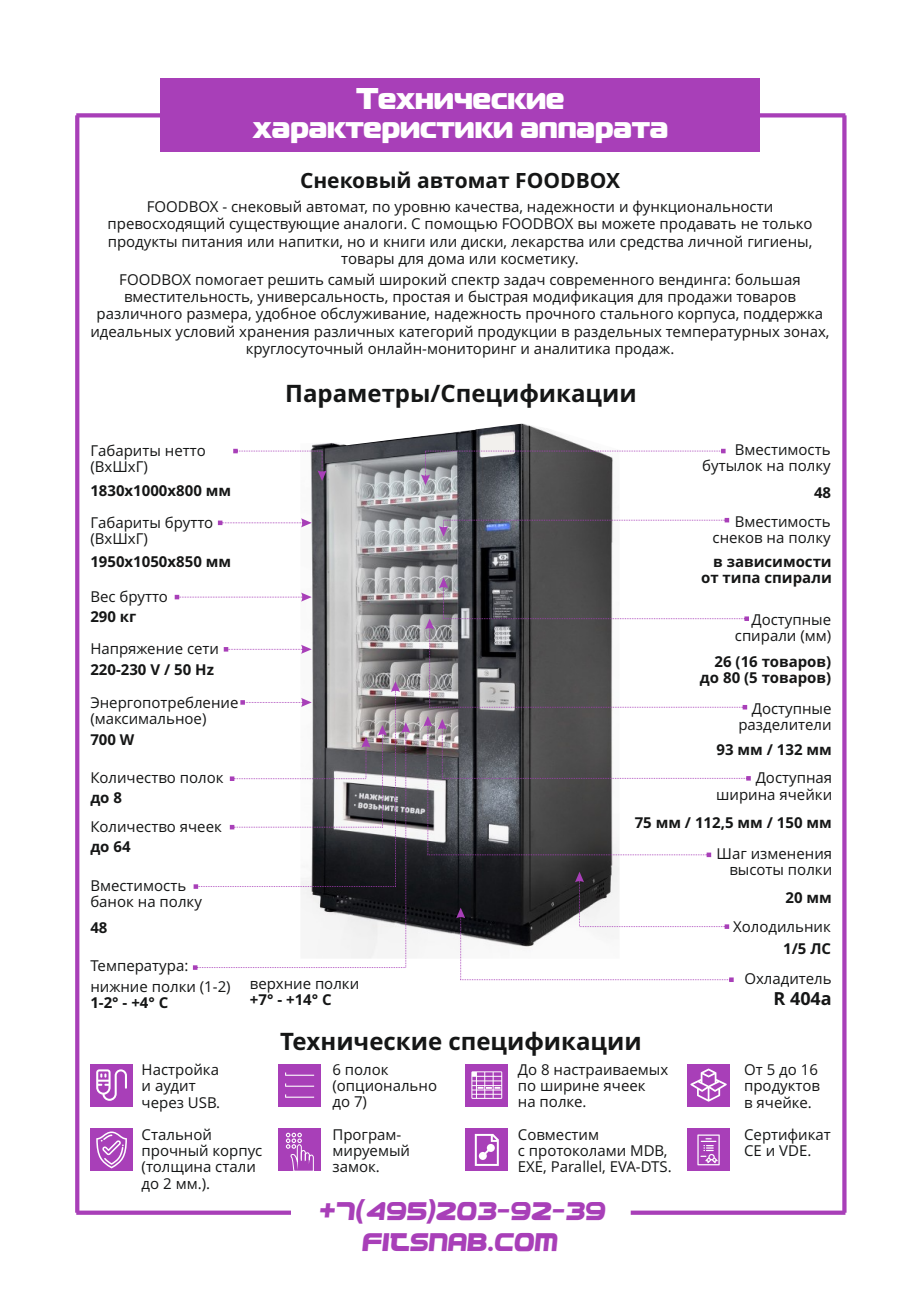
<style>
.page{position:relative;width:920px;height:1290px;background:#fff}
.page>*{position:absolute;margin:0;border:0;box-sizing:border-box;transform-origin:0 0}
.t1{font:30px/28.5px "Magistral Black C";letter-spacing:-.04em;color:#fff;text-align:center}
.t2{font:26.1px/31px "Pepsi Cyr Lat";letter-spacing:.04em;color:#a83fb8;text-align:center}
.t3{font:700 24px "Open Sans";color:#151616}
.t4{font:700 21px "Open Sans";color:#151616}
.t5{font:700 18px "Open Sans";color:#151616}
.t6{font:15px/16.2px "Open Sans";color:#151616}
.t7{font:700 15px/16.2px "Open Sans";color:#151616;text-align:right}
</style>
<div class="page">
<div style="left:160px;top:78px;width:600px;height:74px;background:#a83fb8"></div>
<img style="left:301px;top:423px;width:318px;height:522px">
<svg style="left:233px;top:449px;width:94px;height:32px"></svg>
<svg style="left:421px;top:435px;width:305px;height:50px"></svg>
<svg style="left:193px;top:722px;width:217px;height:248px"></svg>
<svg style="left:439px;top:518px;width:290px;height:19px"></svg>
<svg style="left:425px;top:578px;width:324px;height:131px"></svg>
<svg style="left:423px;top:716px;width:328px;height:141px"></svg>
<svg style="left:456px;top:872px;width:278px;height:110px"></svg>
<svg style="left:218px;top:518px;width:94px;height:9px"></svg>
<svg style="left:175px;top:592px;width:137px;height:10px"></svg>
<svg style="left:224px;top:645px;width:88px;height:9px"></svg>
<svg style="left:194px;top:681px;width:206px;height:208px"></svg>
<div style="left:90px;top:1064px;width:43px;height:42px;background:#a83fb8"></div>
<div style="left:278px;top:1064px;width:43px;height:42px;background:#a83fb8"></div>
<div style="left:466px;top:1064px;width:42px;height:42px;background:#a83fb8"></div>
<div style="left:687px;top:1064px;width:43px;height:42px;background:#a83fb8"></div>
<div style="left:90px;top:1129px;width:43px;height:42px;background:#a83fb8"></div>
<div style="left:278px;top:1129px;width:43px;height:42px;background:#a83fb8"></div>
<div style="left:466px;top:1129px;width:42px;height:42px;background:#a83fb8"></div>
<div style="left:687px;top:1129px;width:43px;height:42px;background:#a83fb8"></div>
<svg style="left:96px;top:1069px;width:31px;height:32px"></svg>
<svg style="left:96px;top:1131px;width:31px;height:37px"></svg>
<svg style="left:285px;top:1072px;width:29px;height:4px"></svg>
<svg style="left:285px;top:1083px;width:29px;height:4px"></svg>
<svg style="left:285px;top:1094px;width:29px;height:4px"></svg>
<svg style="left:286px;top:1133px;width:28px;height:38px"></svg>
<svg style="left:471px;top:1071px;width:31px;height:28px"></svg>
<svg style="left:697px;top:1134px;width:23px;height:31px"></svg>
<svg style="left:475px;top:1134px;width:24px;height:32px"></svg>
<svg style="left:690px;top:1068px;width:37px;height:34px"></svg>
<svg style="left:75px;top:115px;width:4px;height:1098px;background:#ab46ba"></svg>
<hr style="left:76px;top:113px;width:215px;height:4px;background:#a83fb8">
<div style="left:76px;top:1210px;width:215px;height:5px;background:#a83fb8"></div>
<svg style="left:842px;top:115px;width:4px;height:1098px;background:#ae4dbd"></svg>
<hr style="left:631px;top:113px;width:214px;height:4px;background:#a83fb8">
<div style="left:631px;top:1210px;width:214px;height:5px;background:#a83fb8"></div>
<h1 class="t1" style="left:253px;top:86px;width:418px">Технические характеристики аппарата</h1>
<h3 class="t4" style="left:300px;top:172px;width:322px">Снековый автомат FOODBOX</h3>
<p class="t6" style="left:108px;top:199px;width:706px;line-height:17.4px;text-align:center">FOODBOX - снековый автомат, по уровню качества, надежности и функциональности превосходящий существующие аналоги. С помощью FOODBOX вы можете продавать не только продукты питания или напитки, но и книги или диски, лекарства или средства личной гигиены, товары для дома или косметику.</p>
<p class="t6" style="left:90px;top:272px;width:741px;line-height:17.4px;text-align:center">FOODBOX помогает решить самый широкий спектр задач современного вендинга: большая вместительность, универсальность, простая и быстрая модификация для продажи товаров различного размера, удобное обслуживание, надежность прочного стального корпуса, поддержка идеальных условий хранения различных категорий продукции в раздельных температурных зонах, круглосуточный онлайн-мониторинг и аналитика продаж.</p>
<h3 class="t3" style="left:285px;top:384px;width:353px">Параметры/Спецификации</h3>
<p class="t6" style="left:90px;top:444px;width:117px">Габариты нетто (ВxШxГ)</p>
<p class="t7" style="left:90px;top:484px;width:142px">1830x1000x800 мм</p>
<p class="t6" style="left:90px;top:516px;width:125px">Габариты брутто (ВxШxГ)</p>
<p class="t7" style="left:90px;top:555px;width:142px">1950x1050x850 мм</p>
<p class="t6" style="left:90px;top:590px;width:79px">Вес брутто</p>
<p class="t6" style="left:90px;top:642px;width:130px">Напряжение сети</p>
<p class="t6" style="left:90px;top:696px;width:150px">Энергопотребление (максимальное)</p>
<p class="t7" style="left:90px;top:610px;width:48px">290 кг</p>
<p class="t7" style="left:90px;top:662px;width:125px">220-230 V / 50 Hz</p>
<p class="t7" style="left:90px;top:733px;width:46px">700 W</p>
<p class="t6" style="left:90px;top:771px;width:135px">Количество полок</p>
<p class="t6" style="left:90px;top:820px;width:133px">Количество ячеек</p>
<p class="t7" style="left:90px;top:791px;width:33px">до 8</p>
<p class="t7" style="left:90px;top:840px;width:42px">до 64</p>
<p class="t6" style="left:90px;top:879px;width:113px">Вместимость банок на полку</p>
<p class="t7" style="left:90px;top:920px;width:19px">48</p>
<p class="t6" style="left:90px;top:959px;width:100px">Температура:</p>
<p class="t6" style="left:90px;top:979px;width:142px">нижние полки (1-2)</p>
<p class="t7" style="left:90px;top:996px;width:80px">1-2° - +4° C</p>
<p class="t6" style="left:702px;top:443px;width:130px;text-align:right">Вместимость бутылок на полку</p>
<p class="t7" style="left:814px;top:485px;width:19px">48</p>
<p class="t6" style="left:713px;top:515px;width:120px;text-align:right">Вместимость снеков на полку</p>
<p class="t7" style="left:701px;top:555px;width:132px">в зависимости от типа спирали</p>
<p class="t6" style="left:735px;top:613px;width:98px;text-align:right">Доступные спирали (мм)</p>
<p class="t7" style="left:700px;top:655px;width:133px">26 (16 товаров) до 80 (5 товаров)</p>
<p class="t6" style="left:738px;top:702px;width:95px;text-align:right">Доступные разделители</p>
<p class="t6" style="left:716px;top:771px;width:117px;text-align:right">Доступная ширина ячейки</p>
<p class="t7" style="left:716px;top:743px;width:117px">93 мм / 132 мм</p>
<p class="t7" style="left:635px;top:816px;width:199px">75 мм / 112,5 мм / 150 мм</p>
<p class="t6" style="left:717px;top:847px;width:117px;text-align:right">Шаг изменения высоты полки</p>
<p class="t7" style="left:785px;top:890px;width:48px">20 мм</p>
<p class="t6" style="left:733px;top:920px;width:99px">Холодильник</p>
<p class="t6" style="left:250px;top:977px;width:111px">верхние полки</p>
<p class="t7" style="left:250px;top:993px;width:83px">+7° - +14° C</p>
<h3 class="t3" style="left:280px;top:1031px;width:363px">Технические спецификации</h3>
<p class="t7" style="left:783px;top:942px;width:49px">1/5 ЛС</p>
<p class="t6" style="left:744px;top:972px;width:89px">Охладитель</p>
<p class="t5" style="left:773px;top:992px;width:60px">R 404a</p>
<p class="t6" style="left:142px;top:1063px;width:80px">Настройка и аудит через USB.</p>
<p class="t6" style="left:332px;top:1063px;width:106px">6 полок (опционально до 7)</p>
<p class="t6" style="left:518px;top:1063px;width:152px">До 8 настраиваемых по ширине ячеек<br>на полке.</p>
<p class="t6" style="left:744px;top:1063px;width:77px">От 5 до 16 продуктов в ячейке.</p>
<p class="t6" style="left:142px;top:1128px;width:122px">Стальной прочный корпус (толщина стали до 2 мм.).</p>
<p class="t6" style="left:332px;top:1128px;width:79px">Програм&shy;мируемый замок.</p>
<p class="t6" style="left:518px;top:1127px;width:155px">Совместим<br>с протоколами MDB,<br>EXE, Parallel, EVA-DTS.</p>
<p class="t6" style="left:744px;top:1128px;width:88px">Сертификат<br>CE и VDE.</p>
<h2 class="t2" style="left:320px;top:1196px;width:287px">+7(495)203-92-39<br>FITSNAB.COM</h2>
</div>
